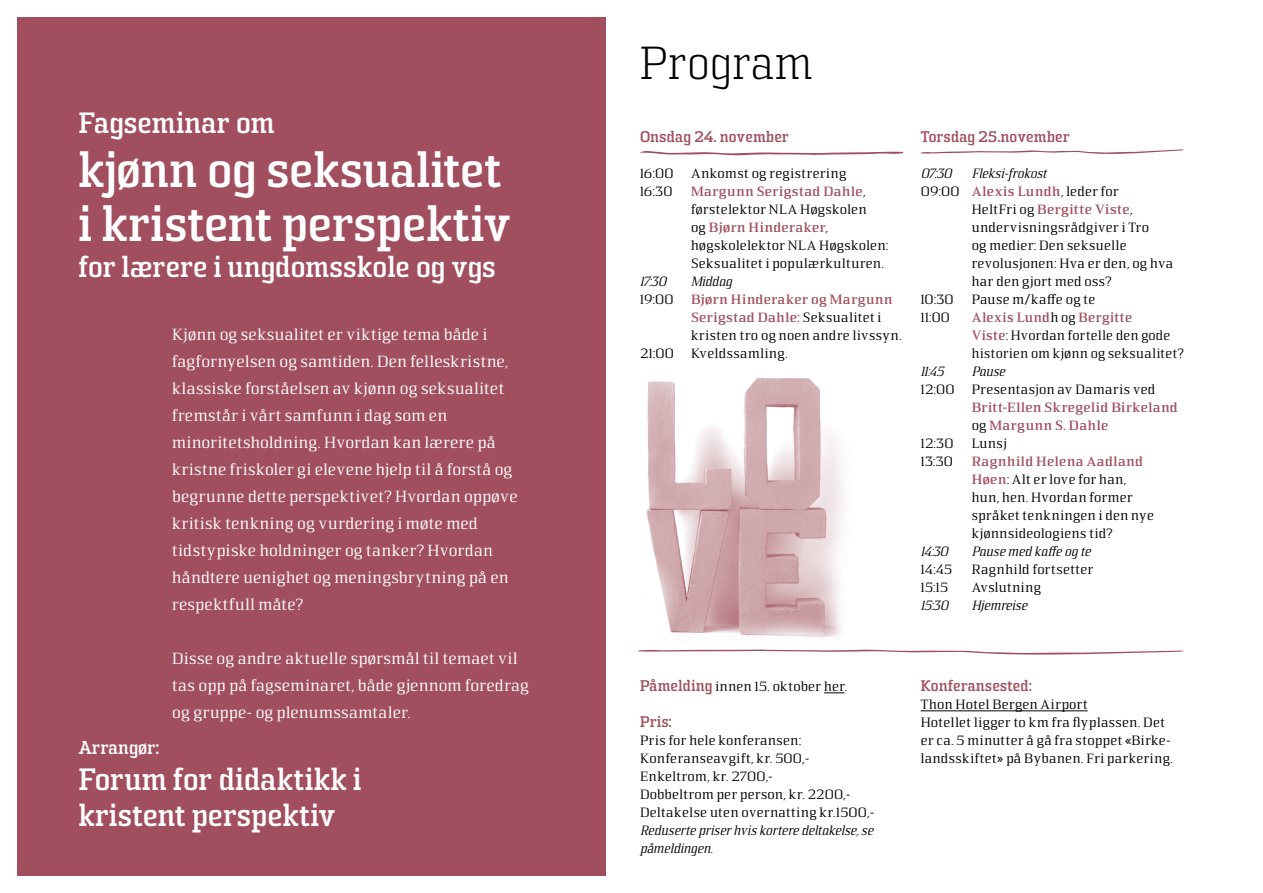
<style>
.page{position:relative;width:1263px;height:893px;background:#fff}
.page>*{position:absolute;margin:0;border:0;box-sizing:border-box;transform-origin:0 0}
.t1{font:700 48px/54px "Sommet Slab";letter-spacing:.015em;color:#fff}
.t2{font:300 45px "Sommet Slab";letter-spacing:.01em;color:#000}
.t3{font:700 30px/36px "Sommet Slab";letter-spacing:.02em;color:#fff}
.t4{font:700 28.5px "Sommet Slab";letter-spacing:.015em;color:#fff}
.t5{font:18px/27px "Sommet Serif";letter-spacing:.02em;color:#fff}
.t6{font:700 18px "Sommet Slab";letter-spacing:.02em;color:#fff}
.t7{font:15px/18px "Sommet Serif";letter-spacing:.025em;color:#000}
.t8{font:700 15px "Sommet Serif";letter-spacing:.025em;color:#a14f5f}
.t9{font:italic 15px/18px "Sommet Serif";color:#000}
.t10{font:700 15px "Sommet Slab";letter-spacing:.025em;color:#a14f5f}
.t11{font:700 15px "Sommet Serif";letter-spacing:.045em;color:#a14f5f}
.s1{font-weight:400;color:#000}
.s2{font-weight:700;color:#a14f5f}
.s3{font-family:"Sommet Slab";font-weight:700;color:#a14f5f}
</style>
<div class="page">
<div style="left:17px;top:17px;width:589px;height:859px;background:#a14f5f"></div>
<svg style="left:920px;top:149px;width:264px;height:5px"></svg>
<svg style="left:637px;top:649px;width:547px;height:6px"></svg>
<svg style="left:640px;top:151px;width:264px;height:5px"></svg>
<svg style="left:824px;top:693px;width:20px;height:1px"></svg>
<img style="left:646px;top:377px;width:197px;height:262px">
<hr style="left:921px;top:711px;width:167px;height:1px;background:#000">
<h3 class="t4" style="left:79px;top:105px;width:197px">Fagseminar om</h3>
<h1 class="t1" style="left:79px;top:144px;width:433px">kjønn og seksualitet i kristent perspektiv</h1>
<h3 class="t4" style="left:79px;top:249px;width:418px">for lærere i ungdomsskole og vgs</h3>
<p class="t6" style="left:79px;top:736px;width:82px">Arrangør:</p>
<p class="t5" style="left:172px;top:321px;width:347px">Kjønn og seksualitet er viktige tema både i fagfornyelsen og samtiden. Den felleskristne, klassiske forståelsen av kjønn og seksualitet fremstår i vårt samfunn i dag som en minoritetsholdning. Hvordan kan lærere på kristne friskoler gi elevene hjelp til å forstå og begrunne dette perspektivet? Hvordan oppøve kritisk tenkning og vurdering i møte med tidstypiske holdninger og tanker? Hvordan håndtere uenighet og meningsbrytning på en respektfull måte?</p>
<p class="t5" style="left:172px;top:645px;width:358px">Disse og andre aktuelle spørsmål til temaet vil tas opp på fagseminaret, både gjennom foredrag og gruppe- og plenumssamtaler.</p>
<h3 class="t3" style="left:79px;top:762px;width:284px">Forum for didaktikk i kristent perspektiv</h3>
<h2 class="t2" style="left:640px;top:36px;width:174px">Program</h2>
<p class="t10" style="left:640px;top:127px;width:150px">Onsdag 24. november</p>
<p class="t7" style="left:640px;top:165px;width:208px">16:00 Ankomst og registrering</p>
<p class="t8" style="left:640px;top:184px;width:227px"><span class="s1">16:30</span> Margunn Serigstad Dahle<span class="s1">,</span></p>
<p class="t7" style="left:691px;top:201px;width:177px">førstelektor NLA Høgskolen</p>
<p class="t8" style="left:691px;top:220px;width:138px"><span class="s1">og</span> Bjørn Hinderaker<span class="s1">,</span></p>
<p class="t7" style="left:691px;top:237px;width:199px">høgskolelektor NLA Høgskolen:</p>
<p class="t7" style="left:691px;top:255px;width:195px">Seksualitet i populærkulturen.</p>
<p class="t9" style="left:640px;top:273px;width:28px">17:30</p>
<p class="t9" style="left:691px;top:273px;width:43px">Middag</p>
<p class="t8" style="left:640px;top:292px;width:254px"><span class="s1">19:00</span> Bjørn Hinderaker og Margunn</p>
<p class="t8" style="left:691px;top:310px;width:192px">Serigstad Dahle: <span class="s1">Seksualitet i</span></p>
<p class="t7" style="left:691px;top:327px;width:212px">kristen tro og noen andre livssyn.</p>
<p class="t7" style="left:640px;top:345px;width:149px">21:00 Kveldssamling.</p>
<p class="t10" style="left:921px;top:127px;width:150px">Torsdag 25.november</p>
<p class="t9" style="left:921px;top:165px;width:33px">07:30</p>
<p class="t9" style="left:972px;top:165px;width:77px">Fleksi-frokost</p>
<p class="t7" style="left:921px;top:183px;width:199px">09:00 <span class="s2">Alexis Lundh</span>, leder for</p>
<p class="t8" style="left:972px;top:202px;width:162px"><span class="s1">HeltFri og</span> Bergitte Viste<span class="s1">,</span></p>
<p class="t7" style="left:972px;top:219px;width:179px">undervisningsrådgiver i Tro</p>
<p class="t7" style="left:972px;top:237px;width:156px">og medier: Den seksuelle</p>
<p class="t7" style="left:972px;top:255px;width:203px">revolusjonen: Hva er den, og hva</p>
<p class="t7" style="left:972px;top:273px;width:141px">har den gjort med oss?</p>
<p class="t7" style="left:921px;top:291px;width:176px">10:30 Pause m/kaffe og te</p>
<p class="t7" style="left:921px;top:309px;width:31px">11:00</p>
<p class="t7" style="left:972px;top:309px;width:213px"><span class="s2">Alexis Lund</span>h og <span class="s2">Bergitte<br>Viste</span>: Hvordan fortelle den gode historien om kjønn og seksualitet?</p>
<p class="t9" style="left:921px;top:363px;width:24px">11:45</p>
<p class="t9" style="left:972px;top:363px;width:35px">Pause</p>
<p class="t7" style="left:921px;top:381px;width:236px">12:00 Presentasjon av Damaris ved</p>
<p class="t8" style="left:972px;top:400px;width:208px">Britt-Ellen Skregelid Birkeland</p>
<p class="t11" style="left:972px;top:418px;width:138px"><span class="s1">og</span> Margunn S. Dahle</p>
<p class="t7" style="left:921px;top:435px;width:88px">12:30 Lunsj</p>
<p class="t8" style="left:921px;top:454px;width:224px"><span class="s1">13:30</span> Ragnhild Helena Aadland</p>
<p class="t7" style="left:972px;top:471px;width:156px"><span class="s2">Høen</span>: Alt er love for han,</p>
<p class="t7" style="left:972px;top:489px;width:162px">hun, hen. Hvordan former</p>
<p class="t7" style="left:972px;top:507px;width:184px">språket tenkningen i den nye</p>
<p class="t7" style="left:972px;top:525px;width:142px">kjønnsideologiens tid?</p>
<p class="t9" style="left:921px;top:543px;width:29px">14:30</p>
<p class="t9" style="left:972px;top:543px;width:120px">Pause med kaffe og te</p>
<p class="t7" style="left:921px;top:561px;width:33px">14:45</p>
<p class="t7" style="left:972px;top:561px;width:123px">Ragnhild fortsetter</p>
<p class="t7" style="left:921px;top:579px;width:29px">15:15</p>
<p class="t7" style="left:972px;top:579px;width:71px">Avslutning</p>
<p class="t9" style="left:921px;top:597px;width:29px">15:30</p>
<p class="t9" style="left:972px;top:597px;width:57px">Hjemreise</p>
<p class="t7" style="left:640px;top:678px;width:208px"><span class="s3">Påmelding</span> innen 15. oktober her.</p>
<p class="t10" style="left:640px;top:712px;width:33px">Pris:</p>
<p class="t7" style="left:640px;top:732px;width:236px">Pris for hele konferansen:<br>Konferanseavgift, kr. 500,-<br>Enkeltrom, kr. 2700,-<br>Dobbeltrom per person, kr. 2200,-<br>Deltakelse uten overnatting kr.1500,-</p>
<p class="t9" style="left:640px;top:822px;width:235px">Reduserte priser hvis kortere deltakelse, se påmeldingen.</p>
<p class="t10" style="left:921px;top:676px;width:112px">Konferansested:</p>
<p class="t7" style="left:921px;top:696px;width:254px">Thon Hotel Bergen Airport<br>Hotellet ligger to km fra flyplassen. Det er ca. 5 minutter å gå fra stoppet «Birke&shy;landsskiftet» på Bybanen. Fri parkering.</p>
</div>
